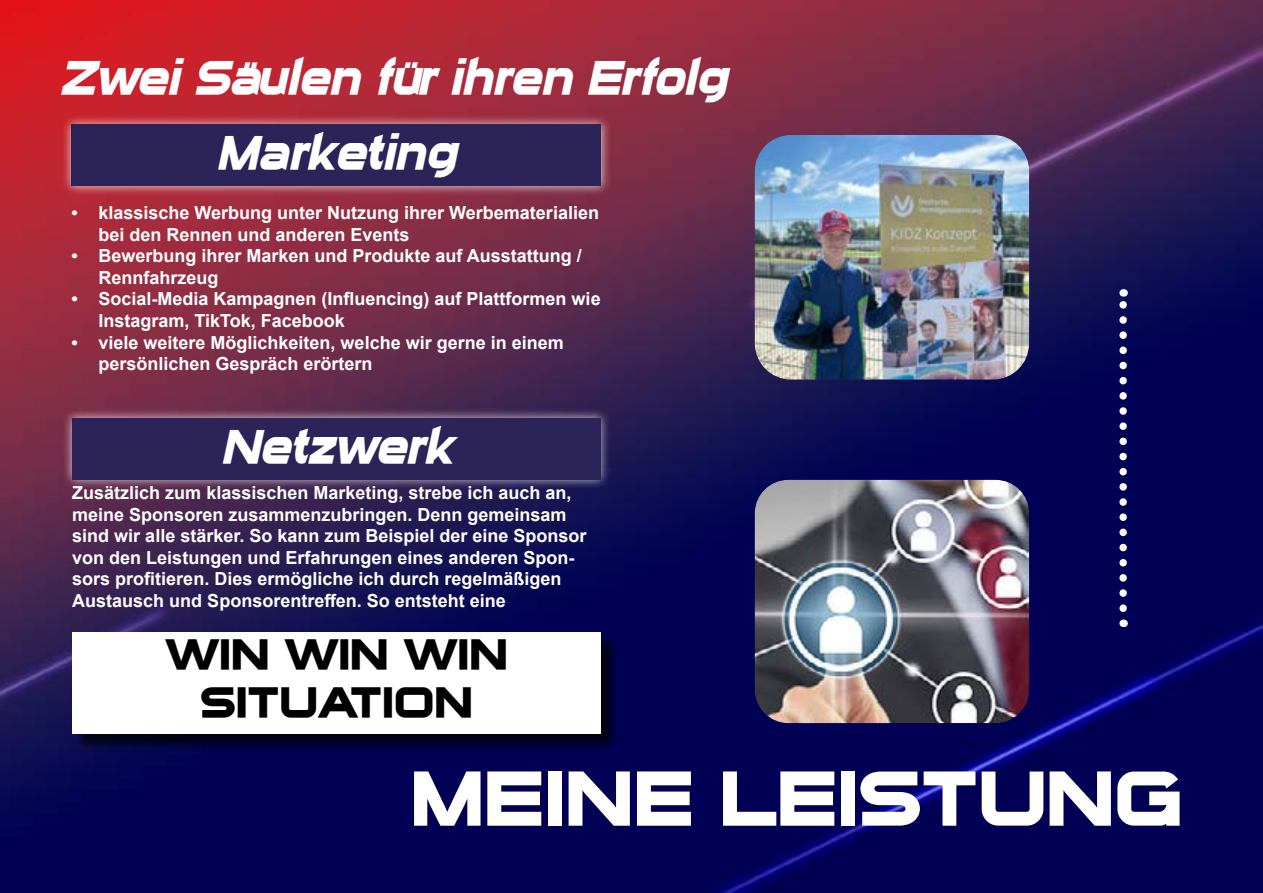
<style>
.page{position:relative;width:1263px;height:893px;background:#fff}
.page>*{position:absolute;margin:0;border:0;box-sizing:border-box;transform-origin:0 0}
.t1{font:700 72px "Sui Generis";color:#fff}
.t2{font:italic 700 45px/74.6px "Sui Generis";color:#fff}
.t3{font:700 40.5px/48.6px "Sui Generis";color:#000;text-align:center}
.t4{font:700 18px/21.6px "Arial";color:#fff}
</style>
<div class="page">
<img style="left:0;top:0;width:1263px;height:893px">
<svg style="left:1119px;top:289px;width:8px;height:319px"></svg>
<div style="left:62px;top:115px;width:549px;height:81px;background:#fff;opacity:.75"></div>
<div style="left:72px;top:124px;width:529px;height:62px;background:#2c2458"></div>
<div style="left:63px;top:408px;width:547px;height:81px;background:#fff;opacity:.75"></div>
<div style="left:72px;top:418px;width:529px;height:62px;background:#2c2458"></div>
<img style="left:755px;top:135px;width:274px;height:245px">
<img style="left:755px;top:480px;width:274px;height:243px">
<div style="left:75px;top:635px;width:544px;height:117px;background:#000;opacity:.75"></div>
<div style="left:72px;top:632px;width:529px;height:101px;background:#fff"></div>
<h2 class="t2" style="left:217px;top:41px;width:511px;text-indent:-157px">Zwei Säulen für ihren Erfolg<br>Marketing</h2>
<p class="t4" style="left:99px;top:202px;width:502px;text-indent:-27px">• klassische Werbung unter Nutzung ihrer Werbematerialien bei den Rennen und anderen Events</p>
<p class="t4" style="left:99px;top:245px;width:485px;text-indent:-27px">• Bewerbung ihrer Marken und Produkte auf Ausstattung /<br>Rennfahrzeug</p>
<p class="t4" style="left:99px;top:288px;width:504px;text-indent:-27px">• Social-Media Kampagnen (Influencing) auf Plattformen wie<br>Instagram, TikTok, Facebook</p>
<p class="t4" style="left:99px;top:332px;width:467px;text-indent:-27px">• viele weitere Möglichkeiten, welche wir gerne in einem persönlichen Gespräch erörtern</p>
<h2 class="t2" style="left:221px;top:410px;width:233px">Netzwerk</h2>
<p class="t4" style="left:72px;top:482px;width:516px">Zusätzlich zum klassischen Marketing, strebe ich auch an, meine Sponsoren zusammenzubringen. Denn gemeinsam sind wir alle stärker. So kann zum Beispiel der eine Sponsor von den Leistungen und Erfahrungen eines anderen Spon&shy;sors profitieren. Dies ermögliche ich durch regelmäßigen Austausch und Sponsorentreffen. So entsteht eine</p>
<h3 class="t3" style="left:165px;top:630px;width:344px">WIN WIN WIN<br>SITUATION</h3>
<h1 class="t1" style="left:411px;top:760px;width:773px">MEINE LEISTUNG</h1>
</div>
